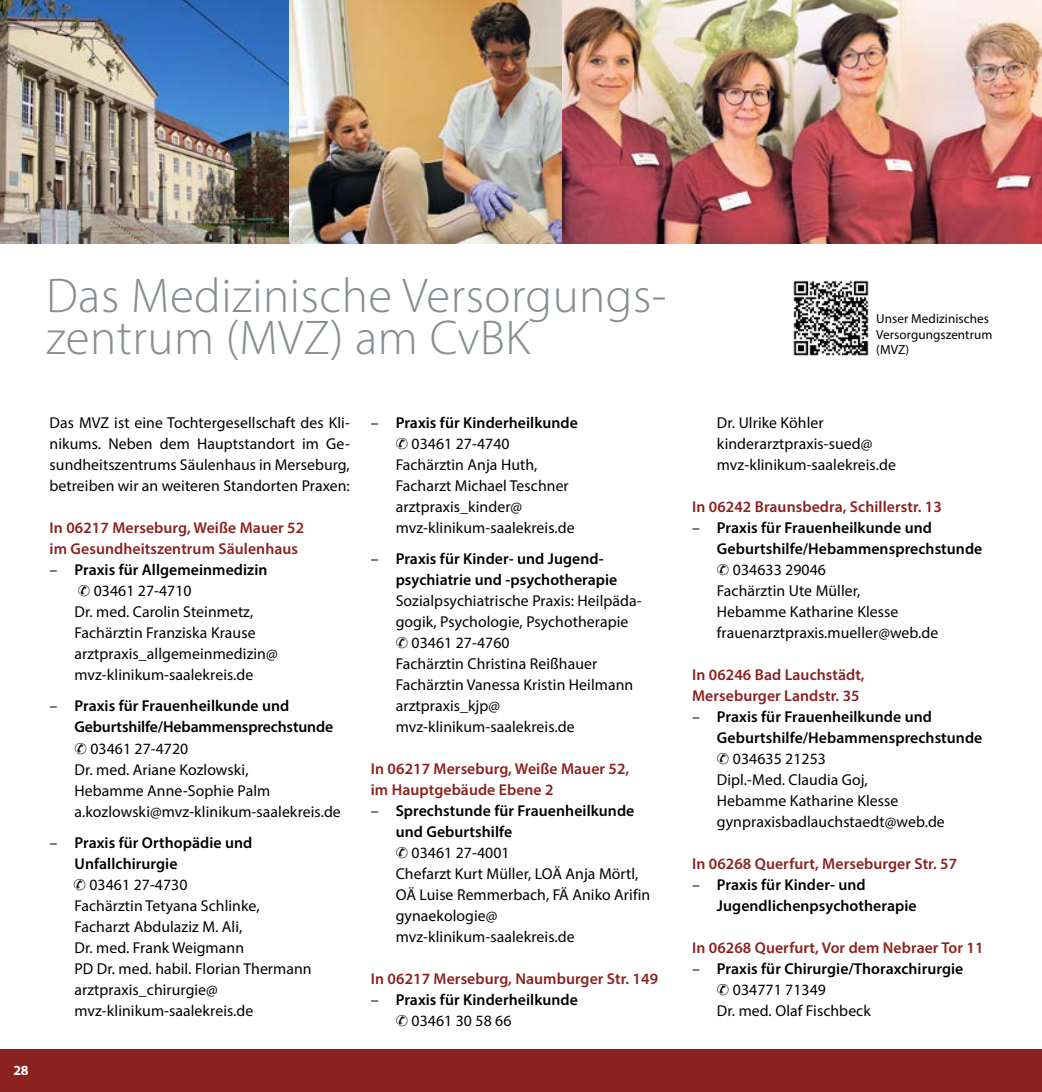
<style>
.page{position:relative;width:1042px;height:1092px;background:#fff}
.page>*{position:absolute;margin:0;border:0;box-sizing:border-box;transform-origin:0 0}
.t1{font:300 49px/42px "Myriad Pro";letter-spacing:.01em;color:#878e91}
.t2{font:15.75px/21px "Myriad Pro";letter-spacing:.005em;color:#000}
.t3{font:600 15.75px/21px "Myriad Pro";letter-spacing:.005em;color:#000}
.t4{font:600 15.75px/21px "Myriad Pro";letter-spacing:.005em;color:#8b221f}
.t5{font:700 14px "Myriad Pro";color:#fff}
.t6{font:13.12px/15.8px "Myriad Pro";letter-spacing:.005em;color:#000}
.s1{font-weight:400}
</style>
<div class="page">
<div style="left:0;top:1049px;width:1042px;height:42px;background:#8b221f"></div>
<img style="left:0;top:0;width:289px;height:243px">
<img style="left:289px;top:0;width:274px;height:243px">
<img style="left:563px;top:0;width:478px;height:243px">
<img style="left:794px;top:281px;width:74px;height:74px">
<h1 class="t1" style="left:46px;top:274px;width:622px">Das Medizinische Versorgungs&shy;zentrum (MVZ) am CvBK</h1>
<p class="t5" style="left:14px;top:1061px;width:16px">28</p>
<p class="t2" style="left:50px;top:412px;width:302px;text-align:justify">Das MVZ ist eine Tochtergesellschaft des Kli&shy;nikums. Neben dem Hauptstandort im Ge&shy;sundheitszentrums Säulenhaus in Merseburg, betreiben wir an weiteren Standorten Praxen:</p>
<p class="t4" style="left:50px;top:516px;width:256px">In 06217 Merseburg, Weiße Mauer 52 im Gesundheitszentrum Säulenhaus</p>
<p class="t3" style="left:50px;top:558px;width:219px"><span class="s1">–</span> Praxis für Allgemeinmedizin</p>
<p class="t2" style="left:94px;top:580px;width:99px">03461 27-4710</p>
<p class="t2" style="left:74px;top:601px;width:180px">Dr. med. Carolin Steinmetz,</p>
<p class="t2" style="left:74px;top:622px;width:183px">Fachärztin Franziska Krause</p>
<p class="t2" style="left:74px;top:643px;width:205px">arztpraxis_allgemeinmedizin@</p>
<p class="t2" style="left:74px;top:664px;width:180px">mvz-klinikum-saalekreis.de</p>
<p class="t3" style="left:74px;top:695px;width:260px;text-indent:-25px"><span class="s1">–</span> Praxis für Frauenheilkunde und<br>Geburtshilfe/Hebammensprechstunde</p>
<p class="t2" style="left:74px;top:737px;width:268px;text-indent:16px">03461 27-4720<br>Dr. med. Ariane Kozlowski,<br>Hebamme Anne-Sophie Palm a.kozlowski@mvz-klinikum-saalekreis.de</p>
<p class="t3" style="left:74px;top:831px;width:179px;text-indent:-25px"><span class="s1">–</span> Praxis für Orthopädie und<br>Unfallchirurgie</p>
<p class="t2" style="left:74px;top:873px;width:239px;text-indent:15px">03461 27-4730<br>Fachärztin Tetyana Schlinke,<br>Facharzt Abdulaziz M. Ali,<br>Dr. med. Frank Weigmann<br>PD Dr. med. habil. Florian Thermann arztpraxis_chirurgie@ mvz-klinikum-saalekreis.de</p>
<p class="t3" style="left:371px;top:411px;width:209px"><span class="s1">–</span> Praxis für Kinderheilkunde</p>
<p class="t2" style="left:412px;top:432px;width:99px">03461 27-4740</p>
<p class="t2" style="left:396px;top:453px;width:143px">Fachärztin Anja Huth,</p>
<p class="t2" style="left:396px;top:474px;width:175px">Facharzt Michael Teschner</p>
<p class="t2" style="left:396px;top:495px;width:128px">arztpraxis_kinder@</p>
<p class="t2" style="left:396px;top:516px;width:180px">mvz-klinikum-saalekreis.de</p>
<p class="t3" style="left:396px;top:548px;width:223px;text-indent:-25px"><span class="s1">–</span> Praxis für Kinder- und Jugend&shy;psychiatrie und -psychotherapie</p>
<p class="t2" style="left:396px;top:590px;width:247px">Sozialpsychiatrische Praxis: Heilpäda-</p>
<p class="t2" style="left:396px;top:611px;width:234px">gogik, Psychologie, Psychotherapie</p>
<p class="t2" style="left:412px;top:632px;width:99px">03461 27-4760</p>
<p class="t2" style="left:396px;top:653px;width:203px">Fachärztin Christina Reißhauer</p>
<p class="t2" style="left:396px;top:674px;width:239px">Fachärztin Vanessa Kristin Heilmann</p>
<p class="t2" style="left:396px;top:695px;width:106px">arztpraxis_kjp@</p>
<p class="t2" style="left:396px;top:716px;width:180px">mvz-klinikum-saalekreis.de</p>
<p class="t4" style="left:371px;top:758px;width:260px">In 06217 Merseburg, Weiße Mauer 52, im Hauptgebäude Ebene 2</p>
<p class="t3" style="left:396px;top:800px;width:240px;text-indent:-25px"><span class="s1">–</span> Sprechstunde für Frauenheilkunde und Geburtshilfe</p>
<p class="t2" style="left:396px;top:842px;width:256px;text-indent:16px">03461 27-4001<br>Chefarzt Kurt Müller, LOÄ Anja Mörtl,<br>OÄ Luise Remmerbach, FÄ Aniko Arifin gynaekologie@ mvz-klinikum-saalekreis.de</p>
<p class="t4" style="left:371px;top:968px;width:289px">In 06217 Merseburg, Naumburger Str. 149</p>
<p class="t3" style="left:412px;top:989px;width:168px;text-indent:-41px"><span class="s1">–</span> Praxis für Kinderheilkunde<br><span class="s1">03461 30 58 66</span></p>
<p class="t6" style="left:876px;top:310px;width:117px">Unser Medizinisches<br>Versorgungszentrum (MVZ)</p>
<p class="t2" style="left:717px;top:411px;width:180px">Dr. Ulrike Köhler kinderarztpraxis-sued@ mvz-klinikum-saalekreis.de</p>
<p class="t4" style="left:692px;top:495px;width:251px">In 06242 Braunsbedra, Schillerstr. 13</p>
<p class="t3" style="left:717px;top:516px;width:267px;text-indent:-25px"><span class="s1">–</span> Praxis für Frauenheilkunde und<br>Geburtshilfe/Hebammensprechstunde</p>
<p class="t2" style="left:717px;top:558px;width:223px;text-indent:16px">034633 29046<br>Fachärztin Ute Müller,<br>Hebamme Katharine Klesse frauenarztpraxis.mueller@web.de</p>
<p class="t4" style="left:692px;top:663px;width:174px">In 06246 Bad Lauchstädt,<br>Merseburger Landstr. 35</p>
<p class="t3" style="left:717px;top:705px;width:267px;text-indent:-25px"><span class="s1">–</span> Praxis für Frauenheilkunde und<br>Geburtshilfe/Hebammensprechstunde</p>
<p class="t2" style="left:717px;top:747px;width:229px;text-indent:16px">034635 21253<br>Dipl.-Med. Claudia Goj,<br>Hebamme Katharine Klesse gynpraxisbadlauchstaedt@web.de</p>
<p class="t4" style="left:692px;top:852px;width:266px">In 06268 Querfurt, Merseburger Str. 57</p>
<p class="t3" style="left:717px;top:873px;width:201px;text-indent:-25px"><span class="s1">–</span> Praxis für Kinder- und<br>Jugendlichenpsychotherapie</p>
<p class="t4" style="left:692px;top:936px;width:293px">In 06268 Querfurt, Vor dem Nebraer Tor 11</p>
<p class="t3" style="left:692px;top:957px;width:273px"><span class="s1">–</span> Praxis für Chirurgie/Thoraxchirurgie</p>
<p class="t2" style="left:733px;top:978px;width:95px">034771 71349</p>
<p class="t2" style="left:717px;top:999px;width:155px">Dr. med. Olaf Fischbeck</p>
</div>
